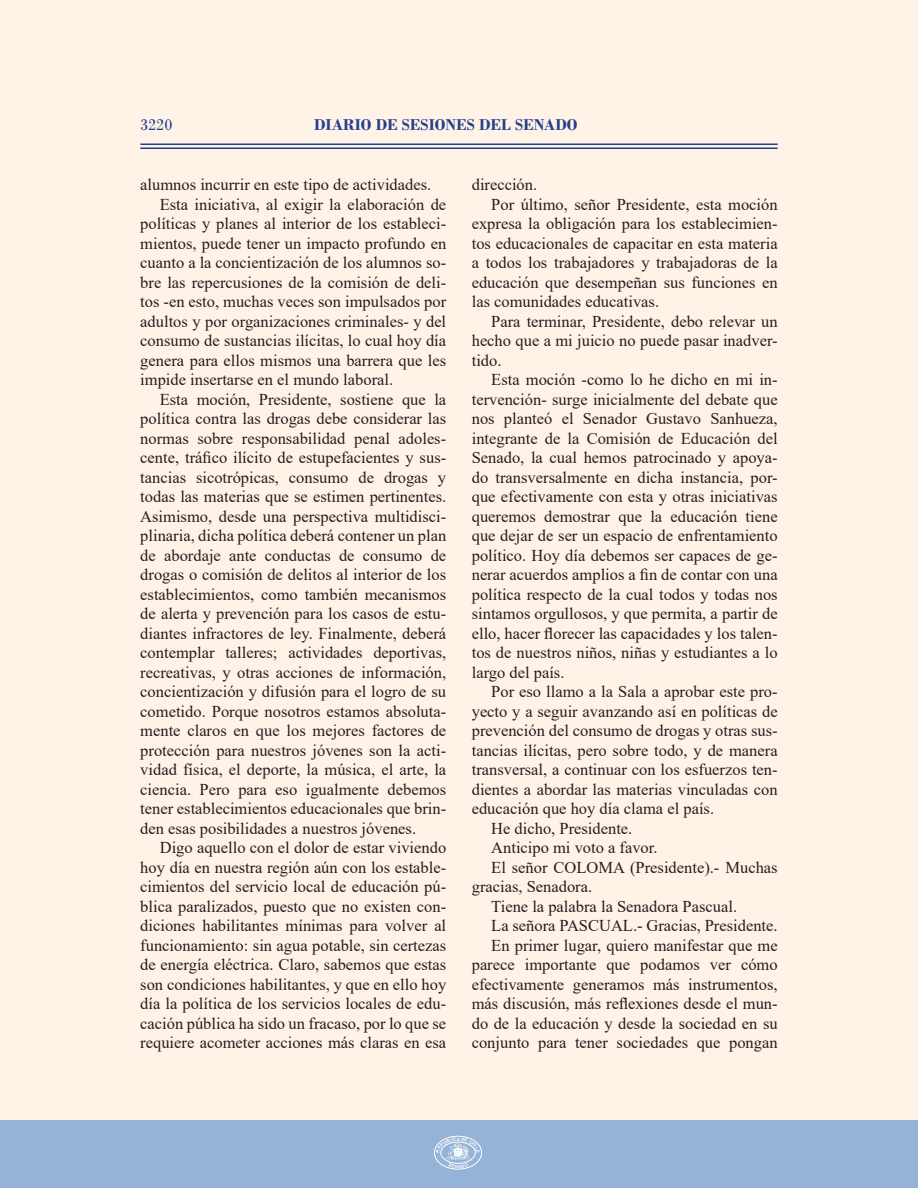
<style>
.page{position:relative;width:918px;height:1188px;background:#fff}
.page>*{position:absolute;margin:0;border:0;box-sizing:border-box;transform-origin:0 0}
.Párrafo_Texto_Sesión{font:16.5px/19.5px "Times New Roman";color:#231f20;text-align:justify}
.t1{font:700 16.5px "Bodoni";color:#253f8e}
.t2{font:16.5px "Bodoni";color:#253f8e}
.t3{font:700 4.5px "Arial";color:#fff}
</style>
<div class="page">
<div style="left:0;top:1120px;width:918px;height:68px;background:#95b3d7"></div>
<div style="left:434px;top:1136px;width:48px;height:33px;border:1px solid #fff;border-radius:50%"></div>
<hr style="left:140px;top:148px;width:638px;height:1px;background:#253f8e">
<hr style="left:140px;top:144px;width:638px;height:1px;background:#253f8e">
<svg style="left:436px;top:1137px;width:44px;height:31px"></svg>
<p class="t2" style="left:140px;top:115px;width:34px">3220</p>
<p class="t1" style="left:314px;top:114px;width:265px">DIARIO DE SESIONES DEL SENADO</p>
<p class="Párrafo_Texto_Sesión" style="left:140px;top:174px;width:292px">alumnos incurrir en este tipo de actividades.</p>
<p class="Párrafo_Texto_Sesión" style="left:140px;top:194px;width:307px;text-indent:20px">Esta iniciativa, al exigir la elaboración de políticas y planes al interior de los estableci&shy;mientos, puede tener un impacto profundo en cuanto a la concientización de los alumnos so&shy;bre las repercusiones de la comisión de deli&shy;tos -en esto, muchas veces son impulsados por adultos y por organizaciones criminales- y del consumo de sustancias ilícitas, lo cual hoy día genera para ellos mismos una barrera que les impide insertarse en el mundo laboral.</p>
<p class="Párrafo_Texto_Sesión" style="left:140px;top:389px;width:307px;text-indent:20px">Esta moción, Presidente, sostiene que la política contra las drogas debe considerar las normas sobre responsabilidad penal adoles&shy;cente, tráfico ilícito de estupefacientes y sus&shy;tancias sicotrópicas, consumo de drogas y todas las materias que se estimen pertinentes.<br>Asimismo, desde una perspectiva multidisci&shy;plinaria, dicha política deberá contener un plan de abordaje ante conductas de consumo de drogas o comisión de delitos al interior de los establecimientos, como también mecanismos de alerta y prevención para los casos de estu&shy;diantes infractores de ley. Finalmente, deberá contemplar talleres; actividades deportivas, recreativas, y otras acciones de información, concientización y difusión para el logro de su cometido. Porque nosotros estamos absoluta&shy;mente claros en que los mejores factores de protección para nuestros jóvenes son la acti&shy;vidad física, el deporte, la música, el arte, la ciencia. Pero para eso igualmente debemos tener establecimientos educacionales que brin&shy;den esas posibilidades a nuestros jóvenes.</p>
<p class="Párrafo_Texto_Sesión" style="left:140px;top:837px;width:307px;text-indent:20px">Digo aquello con el dolor de estar viviendo hoy día en nuestra región aún con los estable&shy;cimientos del servicio local de educación pú&shy;blica paralizados, puesto que no existen con&shy;diciones habilitantes mínimas para volver al funcionamiento: sin agua potable, sin certezas de energía eléctrica. Claro, sabemos que estas son condiciones habilitantes, y que en ello hoy día la política de los servicios locales de edu&shy;cación pública ha sido un fracaso, por lo que se requiere acometer acciones más claras en esa</p>
<p class="Párrafo_Texto_Sesión" style="left:472px;top:174px;width:67px">dirección.</p>
<p class="Párrafo_Texto_Sesión" style="left:472px;top:194px;width:307px;text-indent:20px">Por último, señor Presidente, esta moción expresa la obligación para los establecimien&shy;tos educacionales de capacitar en esta materia a todos los trabajadores y trabajadoras de la educación que desempeñan sus funciones en las comunidades educativas.</p>
<p class="Párrafo_Texto_Sesión" style="left:472px;top:311px;width:307px;text-indent:20px">Para terminar, Presidente, debo relevar un hecho que a mi juicio no puede pasar inadver&shy;tido.</p>
<p class="Párrafo_Texto_Sesión" style="left:472px;top:369px;width:307px;text-indent:20px">Esta moción -como lo he dicho en mi in&shy;tervención- surge inicialmente del debate que nos planteó el Senador Gustavo Sanhueza, integrante de la Comisión de Educación del Senado, la cual hemos patrocinado y apoya&shy;do transversalmente en dicha instancia, por&shy;que efectivamente con esta y otras iniciativas queremos demostrar que la educación tiene que dejar de ser un espacio de enfrentamiento político. Hoy día debemos ser capaces de ge&shy;nerar acuerdos amplios a fin de contar con una política respecto de la cual todos y todas nos sintamos orgullosos, y que permita, a partir de ello, hacer florecer las capacidades y los talen&shy;tos de nuestros niños, niñas y estudiantes a lo largo del país.</p>
<p class="Párrafo_Texto_Sesión" style="left:472px;top:681px;width:307px;text-indent:20px">Por eso llamo a la Sala a aprobar este pro&shy;yecto y a seguir avanzando así en políticas de prevención del consumo de drogas y otras sus&shy;tancias ilícitas, pero sobre todo, y de manera transversal, a continuar con los esfuerzos ten&shy;dientes a abordar las materias vinculadas con educación que hoy día clama el país.</p>
<p class="Párrafo_Texto_Sesión" style="left:491px;top:818px;width:143px">He dicho, Presidente.</p>
<p class="Párrafo_Texto_Sesión" style="left:491px;top:837px;width:168px">Anticipo mi voto a favor.</p>
<p class="Párrafo_Texto_Sesión" style="left:472px;top:857px;width:307px;text-indent:20px">El señor COLOMA (Presidente).- Muchas gracias, Senadora.</p>
<p class="Párrafo_Texto_Sesión" style="left:491px;top:896px;width:247px">Tiene la palabra la Senadora Pascual.</p>
<p class="Párrafo_Texto_Sesión" style="left:491px;top:915px;width:288px">La señora PASCUAL.- Gracias, Presidente.</p>
<p class="Párrafo_Texto_Sesión" style="left:472px;top:935px;width:307px;text-indent:20px">En primer lugar, quiero manifestar que me parece importante que podamos ver cómo efectivamente generamos más instrumentos, más discusión, más reflexiones desde el mun&shy;do de la educación y desde la sociedad en su conjunto para tener sociedades que pongan</p>
<p class="t3" style="left:457px;top:1136px;width:5px">A</p>
</div>
